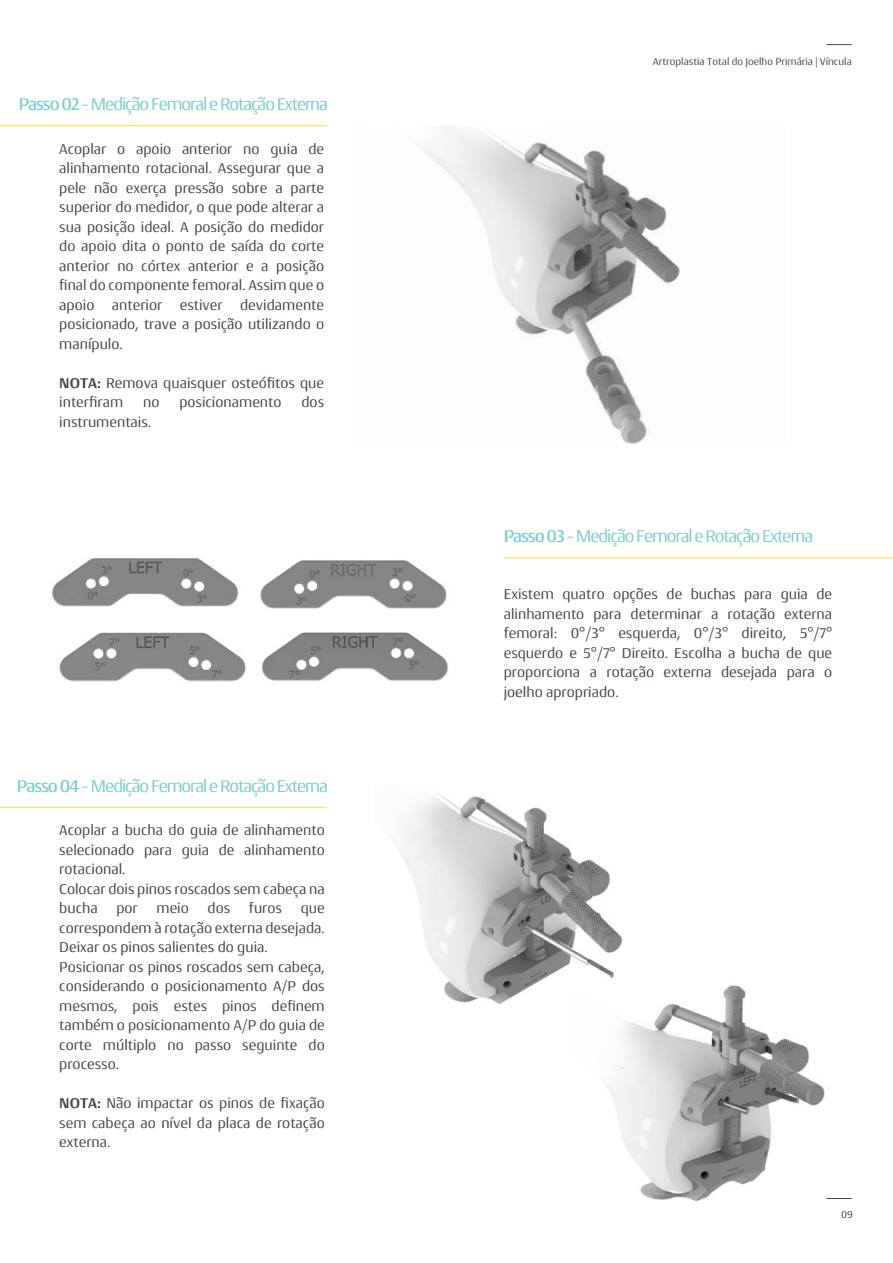
<style>
.page{position:relative;width:893px;height:1263px;background:#fff}
.page>*{position:absolute;margin:0;border:0;box-sizing:border-box;transform-origin:0 0}
.t1{font:18px "Conto";letter-spacing:-.06em;color:#7acdc8}
.t2{font:15px/19.5px "Conto";color:#3e4649;text-align:justify}
.t3{font:10.5px "Conto";color:#3e4649}
.s1{font-weight:500}
.s2{font-weight:700}
</style>
<div class="page">
<img style="left:399px;top:793px;width:224px;height:211px">
<img style="left:571px;top:981px;width:256px;height:221px">
<svg style="left:827px;top:44px;width:25px;height:1px"></svg>
<svg style="left:827px;top:1198px;width:25px;height:1px"></svg>
<hr style="left:0;top:125px;width:327px;height:1px;background:#ffe83f">
<hr style="left:0;top:807px;width:327px;height:1px;background:#ffe83f">
<img style="left:420px;top:131px;width:260px;height:313px">
<hr style="left:504px;top:557px;width:389px;height:1px;background:#ffe83f">
<img style="left:52px;top:558px;width:396px;height:124px">
<p class="t1" style="left:19px;top:93px;width:311px"><span class="s1">Passo 02</span> - Medição Femoral e Rotação Externa</p>
<p class="t2" style="left:59px;top:138px;width:266px">Acoplar o apoio anterior no guia de alinhamento rotacional. Assegurar que a pele não exerça pressão sobre a parte superior do medidor, o que pode alterar a sua posição ideal. A posição do medidor do apoio dita o ponto de saída do corte anterior no córtex anterior e a posição final do componente femoral. Assim que o apoio anterior estiver devidamente posicionado, trave a posição utilizando o manípulo.</p>
<p class="t2" style="left:59px;top:372px;width:266px"><span class="s2">NOTA:</span> Remova quaisquer osteófitos que interfiram</p>
<p class="t2" style="left:143px;top:392px;width:18px">no</p>
<p class="t2" style="left:179px;top:392px;width:104px">posicionamento</p>
<p class="t2" style="left:301px;top:392px;width:24px">dos</p>
<p class="t2" style="left:59px;top:411px;width:93px">instrumentais.</p>
<p class="t1" style="left:17px;top:774px;width:313px"><span class="s1">Passo 04</span> - Medição Femoral e Rotação Externa</p>
<p class="t2" style="left:59px;top:820px;width:267px;text-align:left">Acoplar a bucha do guia de alinhamento selecionado para guia de alinhamento rotacional.<br>Colocar dois pinos roscados sem cabeça na bucha por meio dos furos que correspondem à rotação externa desejada.<br>Deixar os pinos salientes do guia.<br>Posicionar os pinos roscados sem cabeça, considerando o posicionamento A/P dos mesmos, pois estes pinos definem também o posicionamento A/P do guia de corte múltiplo no passo seguinte do processo.</p>
<p class="t2" style="left:59px;top:1093px;width:267px"><span class="s2">NOTA:</span> Não impactar os pinos de fixação sem cabeça ao nível da placa de rotação externa.</p>
<p class="t3" style="left:653px;top:54px;width:200px">Artroplastia Total do Joelho Primária | Víncula</p>
<p class="t1" style="left:504px;top:525px;width:311px"><span class="s1">Passo 03</span> - Medição Femoral e Rotação Externa</p>
<p class="t2" style="left:504px;top:584px;width:330px">Existem quatro opções de buchas para guia de alinhamento para determinar a rotação externa femoral: 0°/3° esquerda, 0°/3° direito, 5°/7° esquerdo e 5°/7° Direito. Escolha a bucha de que proporciona a rotação externa desejada para o joelho apropriado.</p>
<p class="t3" style="left:841px;top:1208px;width:13px">09</p>
</div>
